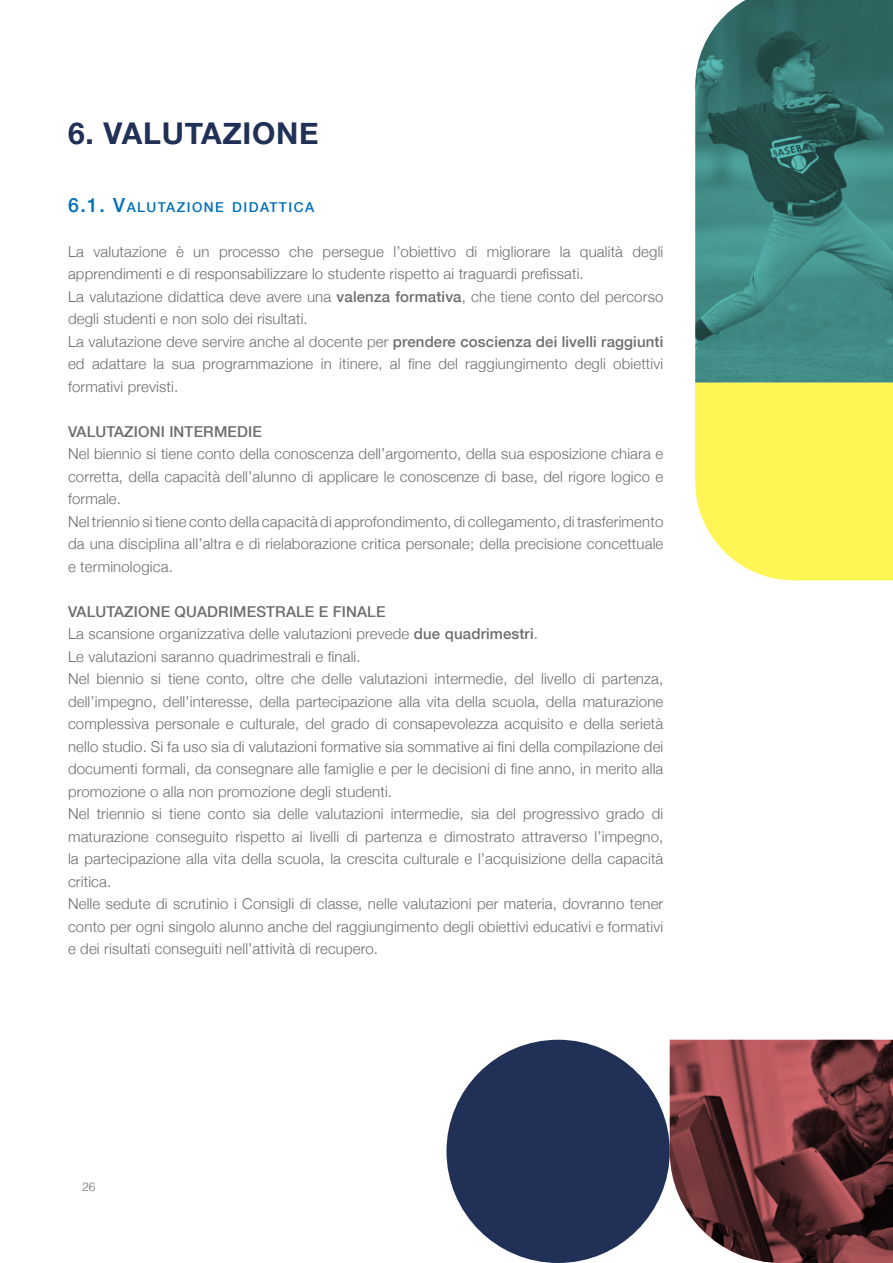
<style>
.page{position:relative;width:893px;height:1263px;background:#fff}
.page>*{position:absolute;margin:0;border:0;box-sizing:border-box;transform-origin:0 0}
.Stile_di_paragrafo_1{font:700 30px "Helvetica Neue";letter-spacing:.025em;color:#203056}
.Stile_di_paragrafo_1-2{font:300 15px/22.5px "Helvetica Neue";letter-spacing:.01em;color:#6d6d6d;text-align:justify}
.Stile_di_paragrafo_1-3{font:500 15px "Helvetica Neue";letter-spacing:.01em;color:#6d6d6d}
.Stile_di_paragrafo_1-4{font:500 13.65px "Helvetica Neue";letter-spacing:.105em;color:#0070ba}
.t1{font:300 12px "Helvetica";color:#6d6d6d}
.s1{font-size:19.5px}
.s2{font-weight:500}
</style>
<div class="page">
<div style="left:446px;top:1040px;width:224px;height:223px;background:#203056;border-radius:112px"></div>
<svg style="left:670px;top:1040px;width:223px;height:223px;background:#764043"></svg>
<svg style="left:695px;top:0;width:198px;height:383px;background:#42807b"></svg>
<svg style="left:695px;top:383px;width:198px;height:197px;background:#fff560"></svg>
<p class="Stile_di_paragrafo_1" style="left:68px;top:110px;width:252px">6. VALUTAZIONE</p>
<p class="Stile_di_paragrafo_1-4" style="left:68px;top:198px;width:248px"><span class="s1">6.1. V</span>ALUTAZIONE DIDATTICA</p>
<p class="Stile_di_paragrafo_1-2" style="left:68px;top:240px;width:597px">La valutazione è un processo che persegue l’obiettivo di migliorare la qualità degli apprendimenti e di responsabilizzare lo studente rispetto ai traguardi prefissati.</p>
<p class="Stile_di_paragrafo_1-2" style="left:68px;top:285px;width:597px">La valutazione didattica deve avere una <span class="s2">valenza formativa</span>, che tiene conto del percorso degli studenti e non solo dei risultati.</p>
<p class="Stile_di_paragrafo_1-2" style="left:68px;top:330px;width:597px">La valutazione deve servire anche al docente per <span class="s2">prendere coscienza dei livelli raggiunti </span>ed adattare la sua programmazione in itinere, al fine del raggiungimento degli obiettivi formativi previsti.</p>
<p class="Stile_di_paragrafo_1-3" style="left:68px;top:422px;width:195px">VALUTAZIONI INTERMEDIE</p>
<p class="Stile_di_paragrafo_1-2" style="left:68px;top:442px;width:597px">Nel biennio si tiene conto della conoscenza dell’argomento, della sua esposizione chiara e corretta, della capacità dell’alunno di applicare le conoscenze di base, del rigore logico e formale.</p>
<p class="Stile_di_paragrafo_1-2" style="left:68px;top:510px;width:597px">Nel triennio si tiene conto della capacità di approfondimento, di collegamento, di trasferimento da una disciplina all’altra e di rielaborazione critica personale; della precisione concettuale e terminologica.</p>
<p class="Stile_di_paragrafo_1-3" style="left:68px;top:602px;width:319px">VALUTAZIONE QUADRIMESTRALE E FINALE</p>
<p class="Stile_di_paragrafo_1-2" style="left:68px;top:622px;width:471px">La scansione organizzativa delle valutazioni prevede <span class="s2">due quadrimestri</span>.</p>
<p class="Stile_di_paragrafo_1-2" style="left:68px;top:645px;width:294px">Le valutazioni saranno quadrimestrali e finali.</p>
<p class="Stile_di_paragrafo_1-2" style="left:68px;top:667px;width:597px">Nel biennio si tiene conto, oltre che delle valutazioni intermedie, del livello di partenza, dell’impegno, dell’interesse, della partecipazione alla vita della scuola, della maturazione complessiva personale e culturale, del grado di consapevolezza acquisito e della serietà nello studio. Si fa uso sia di valutazioni formative sia sommative ai fini della compilazione dei documenti formali, da consegnare alle famiglie e per le decisioni di fine anno, in merito alla promozione o alla non promozione degli studenti.</p>
<p class="Stile_di_paragrafo_1-2" style="left:68px;top:802px;width:597px">Nel triennio si tiene conto sia delle valutazioni intermedie, sia del progressivo grado di maturazione conseguito rispetto ai livelli di partenza e dimostrato attraverso l’impegno, la partecipazione alla vita della scuola, la crescita culturale e l’acquisizione della capacità critica.</p>
<p class="Stile_di_paragrafo_1-2" style="left:68px;top:892px;width:597px">Nelle sedute di scrutinio i Consigli di classe, nelle valutazioni per materia, dovranno tener conto per ogni singolo alunno anche del raggiungimento degli obiettivi educativi e formativi e dei risultati conseguiti nell’attività di recupero.</p>
<p class="t1" style="left:82px;top:1176px;width:15px">26</p>
</div>
